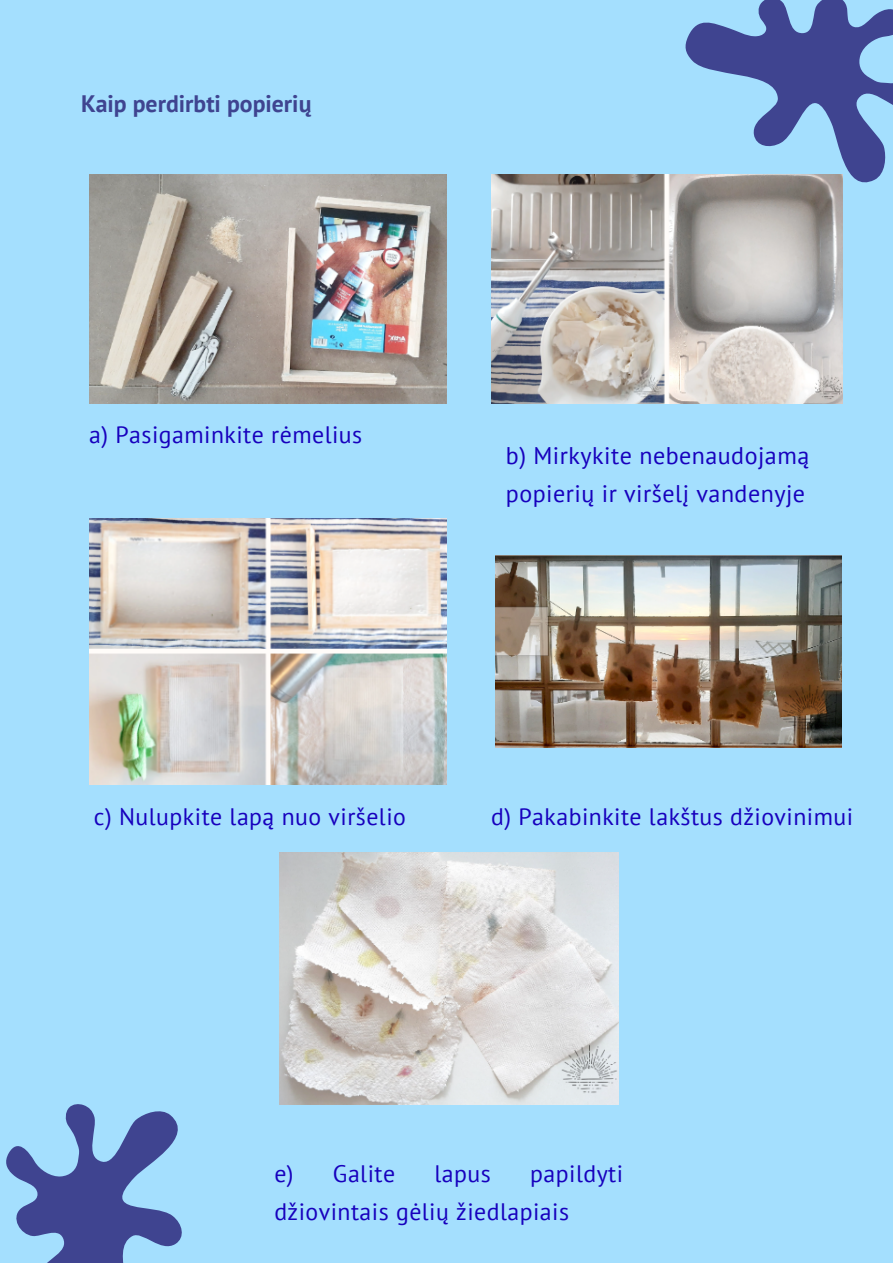
<style>
.page{position:relative;width:893px;height:1263px;background:#a4dffe}
.page>*{position:absolute;margin:0;border:0;box-sizing:border-box;transform-origin:0 0}
.t1{font:24px/38.1px "PT Sans";letter-spacing:.02em;color:#1700bd}
.t2{font:23.77px/37.7px "PT Sans";letter-spacing:.02em;color:#1700bd}
.t3{font:700 23.77px "PT Sans";color:#3f4490}
</style>
<div class="page">
<img style="left:89px;top:174px;width:357px;height:229px">
<img style="left:491px;top:174px;width:351px;height:229px">
<img style="left:89px;top:518px;width:357px;height:266px">
<img style="left:496px;top:556px;width:346px;height:191px">
<img style="left:280px;top:853px;width:339px;height:251px">
<svg style="left:672px;top:0;width:221px;height:201px"></svg>
<svg style="left:6px;top:1104px;width:176px;height:159px;fill:#3f4490"></svg>
<p class="t3" style="left:81px;top:88px;width:232px">Kaip perdirbti popierių</p>
<p class="t2" style="left:89px;top:415px;width:274px">a) Pasigaminkite rėmelius</p>
<p class="t1" style="left:506px;top:436px;width:305px">b) Mirkykite nebenaudojamą popierių ir viršelį vandenyje</p>
<p class="t2" style="left:94px;top:797px;width:313px">c) Nulupkite lapą nuo viršelio</p>
<p class="t2" style="left:491px;top:797px;width:363px">d) Pakabinkite lakštus džiovinimui</p>
<p class="t2" style="left:274px;top:1154px;width:122px">e) Galite</p>
<p class="t2" style="left:434px;top:1154px;width:58px">lapus</p>
<p class="t2" style="left:274px;top:1154px;width:350px;text-indent:256px">papildyti džiovintais gėlių žiedlapiais</p>
</div>
